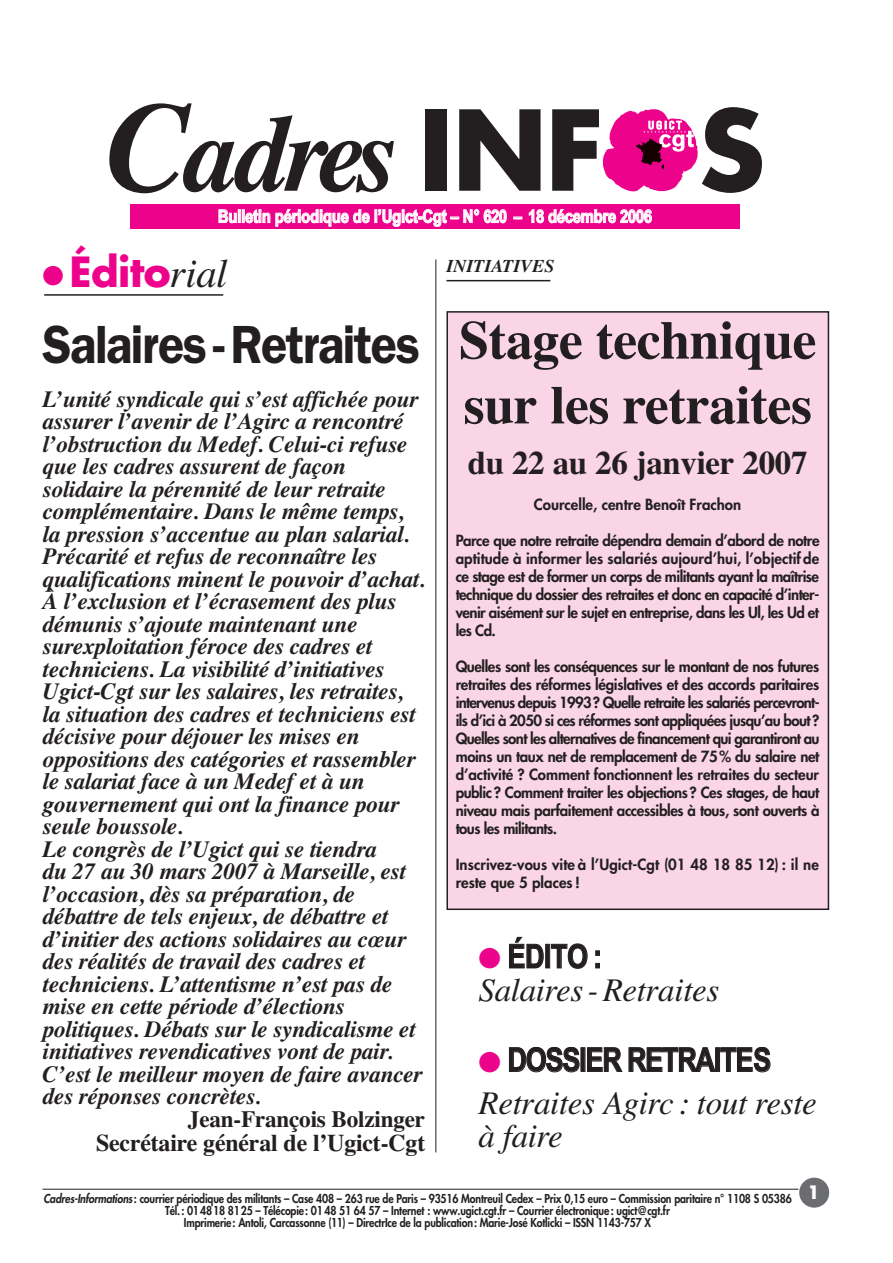
<style>
.page{position:relative;width:893px;height:1263px;background:#fff}
.page>*{position:absolute;margin:0;border:0;box-sizing:border-box;transform-origin:0 0}
.t1{font:italic 700 108px "Times";letter-spacing:-.055em;color:#231f20}
.t2{font:700 54px/64.8px "Times";letter-spacing:-.01em;color:#231f20}
.t3{font:600 54px "Franklin Gothic";letter-spacing:-.03em;color:#231f20;scale:.9 1}
.t4{font:700 40.5px "Futura";letter-spacing:-.015em;color:#ed028c}
.t5{font:italic 33px/33px "Times";letter-spacing:-.01em;color:#231f20}
.t6{font:700 33px "Arial Narrow";letter-spacing:-.04em;color:#231f20}
.t7{font:700 33px "Times";letter-spacing:-.01em;color:#231f20}
.t8{font:700 24px "Times";letter-spacing:-.01em;color:#231f20}
.t9{font:italic 700 23.25px/22.5px "Times";letter-spacing:-.01em;color:#231f20}
.t10{font:700 23.25px "Times";letter-spacing:-.01em;color:#231f20}
.t11{font:700 18px "Arial Narrow";letter-spacing:-.01em;color:#fff}
.t12{font:italic 700 18px "Times";color:#231f20}
.t13{font:700 18px "Futura";color:#fff}
.t14{font:800 15px/18px "Futura";letter-spacing:-.025em;color:#231f20;text-align:justify}
.t15{font:800 15px/18px "Futura";letter-spacing:.005em;color:#231f20}
.t16{font:800 15px "Futura";color:#231f20}
.t17{font:800 12px/12px "Futura";letter-spacing:-.015em;color:#231f20;text-align:center;scale:.88 1}
.s1{font-size:127.5px}
.s2{font-family:"Futura";font-style:normal}
.s3{font-family:"Times";font-weight:400;font-style:italic;color:#231f20}
.s4{color:#ed028c}
.s5{font-style:italic}
</style>
<div class="page">
<div style="left:447px;top:312px;width:381px;height:597px;background:#fad5e5"></div>
<div style="left:446px;top:311px;width:383px;height:599px;border:2px solid #231f20"></div>
<hr style="left:43px;top:1189px;width:755px;height:1px;background:#231f20">
<div style="left:799px;top:1177px;width:30px;height:30px;background:#6c6d70;border-radius:50%"></div>
<svg style="left:602px;top:109px;width:96px;height:83px"></svg>
<hr style="left:436px;top:259px;width:1px;height:893px;background:#231f20">
<div style="left:130px;top:204px;width:610px;height:25px;background:#ed028c"></div>
<hr style="left:44px;top:294px;width:179px;height:2px;background:#231f20">
<hr style="left:446px;top:280px;width:104px;height:1px;background:#231f20">
<h1 class="t1" style="left:107px;top:90px;width:660px"><span class="s1">C</span>adres <span class="s2">INF S</span></h1>
<p class="t11" style="left:218px;top:210px;width:436px">Bulletin périodique de l’Ugict-Cgt – N° 620 – 18 décembre 2006</p>
<h3 class="t4" style="left:43px;top:253px;width:187px">● Édito<span class="s3">rial</span></h3>
<h2 class="t3" style="left:43px;top:313px;width:421px">Salaires-Retraites</h2>
<p class="t9" style="left:43px;top:387px;width:384px">L’unité syndicale qui s’est affichée pour assurer l’avenir de l’Agirc a rencontré l’obstruction du Medef. Celui-ci refuse que les cadres assurent de façon solidaire la pérennité de leur retraite complémentaire. Dans le même temps, la pression s’accentue au plan salarial.<br>Précarité et refus de reconnaître les qualifications minent le pouvoir d’achat.<br>À l’exclusion et l’écrasement des plus démunis s’ajoute maintenant une surexploitation féroce des cadres et techniciens. La visibilité d’initiatives Ugict-Cgt sur les salaires, les retraites, la situation des cadres et techniciens est décisive pour déjouer les mises en oppositions des catégories et rassembler le salariat face à un Medef et à un gouvernement qui ont la finance pour seule boussole.<br>Le congrès de l’Ugict qui se tiendra<br>du 27 au 30 mars 2007 à Marseille, est l’occasion, dès sa préparation, de débattre de tels enjeux, de débattre et d’initier des actions solidaires au cœur des réalités de travail des cadres et techniciens. L’attentisme n’est pas de mise en cette période d’élections politiques. Débats sur le syndicalisme et initiatives revendicatives vont de pair.<br>C’est le meilleur moyen de faire avancer des réponses concrètes.</p>
<p class="t10" style="left:188px;top:1105px;width:239px">Jean-François Bolzinger</p>
<p class="t8" style="left:96px;top:1128px;width:331px">Secrétaire général de l’Ugict-Cgt</p>
<p class="t12" style="left:446px;top:255px;width:110px">INITIATIVES</p>
<h2 class="t2" style="left:459px;top:308px;width:359px">Stage technique sur les retraites</h2>
<h3 class="t7" style="left:468px;top:443px;width:341px">du 22 au 26 janvier 2007</h3>
<p class="t16" style="left:534px;top:497px;width:209px">Courcelle, centre Benoît Frachon</p>
<p class="t14" style="left:456px;top:532px;width:365px">Parce que notre retraite dépendra demain d’abord de notre aptitude à informer les salariés aujourd’hui, l’objectif de ce stage est de former un corps de militants ayant la maîtrise technique du dossier des retraites et donc en capacité d’inter&shy;venir aisément sur le sujet en entreprise, dans les Ul, les Ud et les Cd.</p>
<p class="t14" style="left:456px;top:658px;width:366px">Quelles sont les conséquences sur le montant de nos futures retraites des réformes législatives et des accords paritaires intervenus depuis 1993? Quelle retraite les salariés percevront&shy;ils d’ici à 2050 si ces réformes sont appliquées jusqu’au bout?<br>Quelles sont les alternatives de financement qui garantiront au moins un taux net de remplacement de 75% du salaire net d’activité ? Comment fonctionnent les retraites du secteur public? Comment traiter les objections? Ces stages, de haut niveau mais parfaitement accessibles à tous, sont ouverts à tous les militants.</p>
<p class="t15" style="left:456px;top:856px;width:365px">Inscrivez-vous vite à l’Ugict-Cgt (01 48 18 85 12) : il ne reste que 5 places !</p>
<h3 class="t6" style="left:478px;top:944px;width:125px"><span class="s4">●</span> ÉDITO :</h3>
<h3 class="t5" style="left:478px;top:973px;width:242px">Salaires - Retraites</h3>
<h3 class="t6" style="left:478px;top:1048px;width:294px"><span class="s4">●</span> DOSSIER RETRAITES</h3>
<h3 class="t5" style="left:478px;top:1086px;width:340px">Retraites Agirc : tout reste à faire</h3>
<p class="t17" style="left:43px;top:1193px;width:852px"><span class="s5">Cadres-Informations</span> : courrier périodique des militants – Case 408 – 263 rue de Paris – 93516 Montreuil Cedex – Prix 0,15 euro – Commission paritaire n° 1108 S 05386<br>Tél.: 014818 8125 – Télécopie: 01 48 51 64 57 – Internet : www.ugict.cgt.fr – Courrier électronique : ugict@cgt.fr<br>Imprimerie: Antoli, Carcassonne (11) – DirectrIce de la publication: Marie-José Kotlicki – ISSN 1143-757 X</p>
<p class="t13" style="left:808px;top:1183px;width:14px">1</p>
</div>
